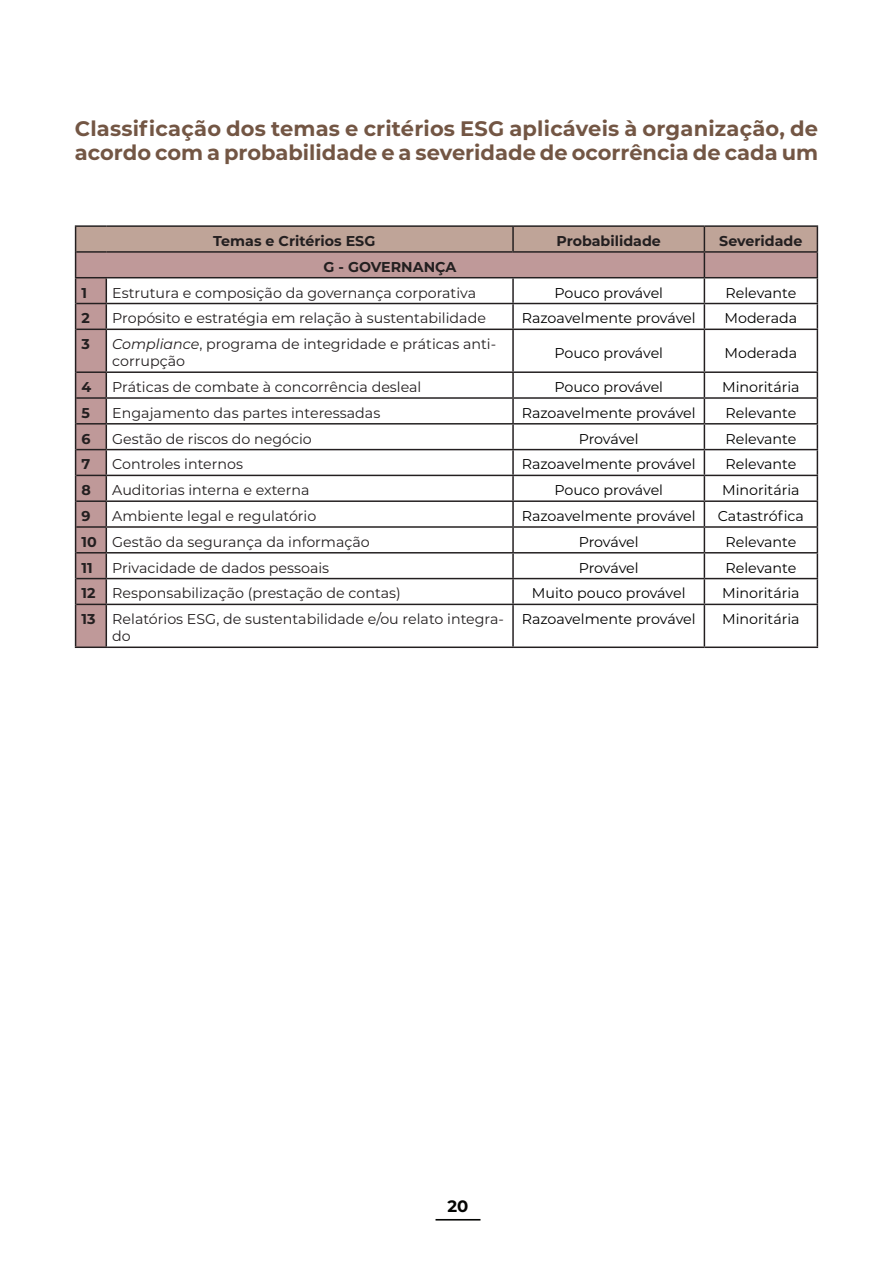
<style>
.page{position:relative;width:893px;height:1263px;background:#fff}
.page>*{position:absolute;margin:0;border:0;box-sizing:border-box;transform-origin:0 0}
.Body_Text_-_Justified{font:700 21px/24px "Montserrat";letter-spacing:.005em;color:#735644}
.t1{font:700 16.5px "Montserrat";color:#040503}
.t2{font:14.25px/17.1px "Montserrat";color:#231f20}
.t3{font:14.25px "Montserrat";color:#000}
.t4{font:700 14.25px "Montserrat";color:#231f20}
.s1{font-style:italic}
</style>
<div class="page">
<hr style="left:435px;top:1219px;width:45px;height:1px;background:#040503">
<svg style="left:76px;top:330px;width:741px;height:316px"></svg>
<hr style="left:75px;top:225px;width:31px;height:2px;background:#231f20">
<hr style="left:106px;top:225px;width:407px;height:2px;background:#231f20">
<hr style="left:513px;top:225px;width:191px;height:2px;background:#231f20">
<hr style="left:704px;top:225px;width:114px;height:2px;background:#231f20">
<hr style="left:75px;top:329px;width:1px;height:43px;background:#231f20">
<hr style="left:106px;top:330px;width:1px;height:41px;background:#231f20">
<svg style="left:75px;top:372px;width:1px;height:232px"></svg>
<svg style="left:106px;top:373px;width:1px;height:231px"></svg>
<hr style="left:75px;top:604px;width:1px;height:42px;background:#231f20">
<hr style="left:106px;top:605px;width:1px;height:41px;background:#231f20">
<hr style="left:75px;top:646px;width:32px;height:2px;background:#231f20">
<svg style="left:75px;top:226px;width:743px;height:103px"></svg>
<hr style="left:76px;top:329px;width:30px;height:1px;background:#231f20">
<hr style="left:106px;top:329px;width:407px;height:1px;background:#231f20">
<hr style="left:513px;top:329px;width:191px;height:1px;background:#231f20">
<hr style="left:512px;top:330px;width:2px;height:41px;background:#231f20">
<hr style="left:704px;top:329px;width:114px;height:1px;background:#231f20">
<hr style="left:704px;top:330px;width:1px;height:41px;background:#231f20">
<hr style="left:817px;top:330px;width:1px;height:41px;background:#231f20">
<hr style="left:76px;top:371px;width:30px;height:2px;background:#231f20">
<hr style="left:106px;top:371px;width:407px;height:2px;background:#231f20">
<hr style="left:513px;top:371px;width:191px;height:2px;background:#231f20">
<hr style="left:512px;top:373px;width:2px;height:24px;background:#231f20">
<hr style="left:704px;top:371px;width:114px;height:2px;background:#231f20">
<hr style="left:76px;top:397px;width:30px;height:2px;background:#231f20">
<hr style="left:106px;top:397px;width:407px;height:2px;background:#231f20">
<hr style="left:513px;top:397px;width:191px;height:2px;background:#231f20">
<hr style="left:512px;top:399px;width:2px;height:24px;background:#231f20">
<hr style="left:704px;top:397px;width:114px;height:2px;background:#231f20">
<hr style="left:76px;top:423px;width:30px;height:1px;background:#231f20">
<hr style="left:106px;top:423px;width:407px;height:1px;background:#231f20">
<hr style="left:513px;top:423px;width:191px;height:1px;background:#231f20">
<hr style="left:512px;top:424px;width:2px;height:25px;background:#231f20">
<hr style="left:704px;top:423px;width:114px;height:1px;background:#231f20">
<hr style="left:76px;top:449px;width:30px;height:1px;background:#231f20">
<hr style="left:106px;top:449px;width:407px;height:1px;background:#231f20">
<hr style="left:513px;top:449px;width:191px;height:1px;background:#231f20">
<hr style="left:512px;top:450px;width:2px;height:25px;background:#231f20">
<hr style="left:704px;top:449px;width:114px;height:1px;background:#231f20">
<hr style="left:76px;top:475px;width:30px;height:1px;background:#231f20">
<hr style="left:106px;top:475px;width:407px;height:1px;background:#231f20">
<hr style="left:513px;top:475px;width:191px;height:1px;background:#231f20">
<hr style="left:512px;top:476px;width:2px;height:24px;background:#231f20">
<hr style="left:704px;top:475px;width:114px;height:1px;background:#231f20">
<hr style="left:76px;top:500px;width:30px;height:2px;background:#231f20">
<hr style="left:106px;top:500px;width:407px;height:2px;background:#231f20">
<hr style="left:513px;top:500px;width:191px;height:2px;background:#231f20">
<hr style="left:512px;top:502px;width:2px;height:24px;background:#231f20">
<hr style="left:704px;top:500px;width:114px;height:2px;background:#231f20">
<hr style="left:76px;top:526px;width:30px;height:2px;background:#231f20">
<hr style="left:106px;top:526px;width:407px;height:2px;background:#231f20">
<hr style="left:513px;top:526px;width:191px;height:2px;background:#231f20">
<hr style="left:512px;top:528px;width:2px;height:24px;background:#231f20">
<hr style="left:704px;top:526px;width:114px;height:2px;background:#231f20">
<hr style="left:76px;top:552px;width:30px;height:1px;background:#231f20">
<hr style="left:106px;top:552px;width:407px;height:1px;background:#231f20">
<hr style="left:513px;top:552px;width:191px;height:1px;background:#231f20">
<hr style="left:512px;top:553px;width:2px;height:25px;background:#231f20">
<hr style="left:704px;top:552px;width:114px;height:1px;background:#231f20">
<hr style="left:76px;top:578px;width:30px;height:1px;background:#231f20">
<hr style="left:106px;top:578px;width:407px;height:1px;background:#231f20">
<hr style="left:513px;top:578px;width:191px;height:1px;background:#231f20">
<hr style="left:512px;top:579px;width:2px;height:25px;background:#231f20">
<hr style="left:704px;top:578px;width:114px;height:1px;background:#231f20">
<svg style="left:704px;top:373px;width:1px;height:231px"></svg>
<svg style="left:817px;top:373px;width:1px;height:231px"></svg>
<hr style="left:76px;top:604px;width:30px;height:1px;background:#231f20">
<hr style="left:106px;top:604px;width:407px;height:1px;background:#231f20">
<hr style="left:513px;top:604px;width:191px;height:1px;background:#231f20">
<hr style="left:512px;top:605px;width:2px;height:41px;background:#231f20">
<hr style="left:704px;top:604px;width:114px;height:1px;background:#231f20">
<hr style="left:704px;top:605px;width:1px;height:41px;background:#231f20">
<hr style="left:817px;top:605px;width:1px;height:41px;background:#231f20">
<hr style="left:107px;top:646px;width:406px;height:2px;background:#231f20">
<hr style="left:513px;top:646px;width:191px;height:2px;background:#231f20">
<hr style="left:704px;top:646px;width:114px;height:2px;background:#231f20">
<p class="Body_Text_-_Justified" style="left:75px;top:116px;width:745px">Classificação dos temas e critérios ESG aplicáveis à organização, de acordo com a probabilidade e a severidade de ocorrência de cada um</p>
<p class="t4" style="left:213px;top:231px;width:164px">Temas e Critérios ESG</p>
<p class="t4" style="left:556px;top:231px;width:106px">Probabilidade</p>
<p class="t4" style="left:719px;top:231px;width:85px">Severidade</p>
<p class="t4" style="left:324px;top:256px;width:134px">G - GOVERNANÇA</p>
<p class="t4" style="left:82px;top:282px;width:7px">1</p>
<p class="t2" style="left:112px;top:283px;width:365px">Estrutura e composição da governança corporativa</p>
<p class="t3" style="left:554px;top:283px;width:110px">Pouco provável</p>
<p class="t3" style="left:725px;top:283px;width:72px">Relevante</p>
<p class="t4" style="left:82px;top:308px;width:10px">2</p>
<p class="t2" style="left:112px;top:309px;width:375px">Propósito e estratégia em relação à sustentabilidade</p>
<p class="t3" style="left:522px;top:308px;width:175px">Razoavelmente provável</p>
<p class="t3" style="left:724px;top:308px;width:74px">Moderada</p>
<p class="t4" style="left:82px;top:334px;width:10px">3</p>
<p class="t2" style="left:112px;top:335px;width:385px"><span class="s1">Compliance</span>, programa de integridade e práticas anti&shy;corrupção</p>
<p class="t3" style="left:554px;top:343px;width:110px">Pouco provável</p>
<p class="t3" style="left:724px;top:343px;width:74px">Moderada</p>
<p class="t4" style="left:82px;top:377px;width:11px">4</p>
<p class="t2" style="left:112px;top:378px;width:311px">Práticas de combate à concorrência desleal</p>
<p class="t3" style="left:554px;top:377px;width:110px">Pouco provável</p>
<p class="t3" style="left:722px;top:377px;width:79px">Minoritária</p>
<p class="t4" style="left:82px;top:402px;width:10px">5</p>
<p class="t2" style="left:112px;top:404px;width:269px">Engajamento das partes interessadas</p>
<p class="t3" style="left:522px;top:403px;width:175px">Razoavelmente provável</p>
<p class="t3" style="left:725px;top:403px;width:72px">Relevante</p>
<p class="t4" style="left:82px;top:428px;width:11px">6</p>
<p class="t2" style="left:112px;top:429px;width:201px">Gestão de riscos do negócio</p>
<p class="t3" style="left:579px;top:429px;width:61px">Provável</p>
<p class="t3" style="left:725px;top:429px;width:72px">Relevante</p>
<p class="t4" style="left:82px;top:454px;width:10px">7</p>
<p class="t2" style="left:112px;top:455px;width:132px">Controles internos</p>
<p class="t3" style="left:522px;top:454px;width:175px">Razoavelmente provável</p>
<p class="t3" style="left:725px;top:454px;width:72px">Relevante</p>
<p class="t4" style="left:82px;top:480px;width:11px">8</p>
<p class="t2" style="left:112px;top:481px;width:199px">Auditorias interna e externa</p>
<p class="t3" style="left:554px;top:480px;width:110px">Pouco provável</p>
<p class="t3" style="left:722px;top:480px;width:79px">Minoritária</p>
<p class="t4" style="left:82px;top:506px;width:11px">9</p>
<p class="t2" style="left:112px;top:507px;width:206px">Ambiente legal e regulatório</p>
<p class="t3" style="left:522px;top:506px;width:175px">Razoavelmente provável</p>
<p class="t3" style="left:718px;top:506px;width:88px">Catastrófica</p>
<p class="t4" style="left:82px;top:531px;width:17px">10</p>
<p class="t2" style="left:112px;top:533px;width:259px">Gestão da segurança da informação</p>
<p class="t3" style="left:579px;top:532px;width:61px">Provável</p>
<p class="t3" style="left:725px;top:532px;width:72px">Relevante</p>
<p class="t4" style="left:82px;top:557px;width:13px">11</p>
<p class="t2" style="left:112px;top:558px;width:218px">Privacidade de dados pessoais</p>
<p class="t3" style="left:579px;top:558px;width:61px">Provável</p>
<p class="t3" style="left:725px;top:558px;width:72px">Relevante</p>
<p class="t4" style="left:82px;top:583px;width:15px">12</p>
<p class="t2" style="left:112px;top:584px;width:290px">Responsabilização (prestação de contas)</p>
<p class="t3" style="left:532px;top:583px;width:155px">Muito pouco provável</p>
<p class="t3" style="left:722px;top:583px;width:79px">Minoritária</p>
<p class="t4" style="left:82px;top:609px;width:16px">13</p>
<p class="t2" style="left:112px;top:610px;width:393px">Relatórios ESG, de sustentabilidade e/ou relato integra&shy;do</p>
<p class="t3" style="left:522px;top:609px;width:175px">Razoavelmente provável</p>
<p class="t3" style="left:722px;top:609px;width:79px">Minoritária</p>
<p class="t1" style="left:448px;top:1194px;width:22px">20</p>
</div>
